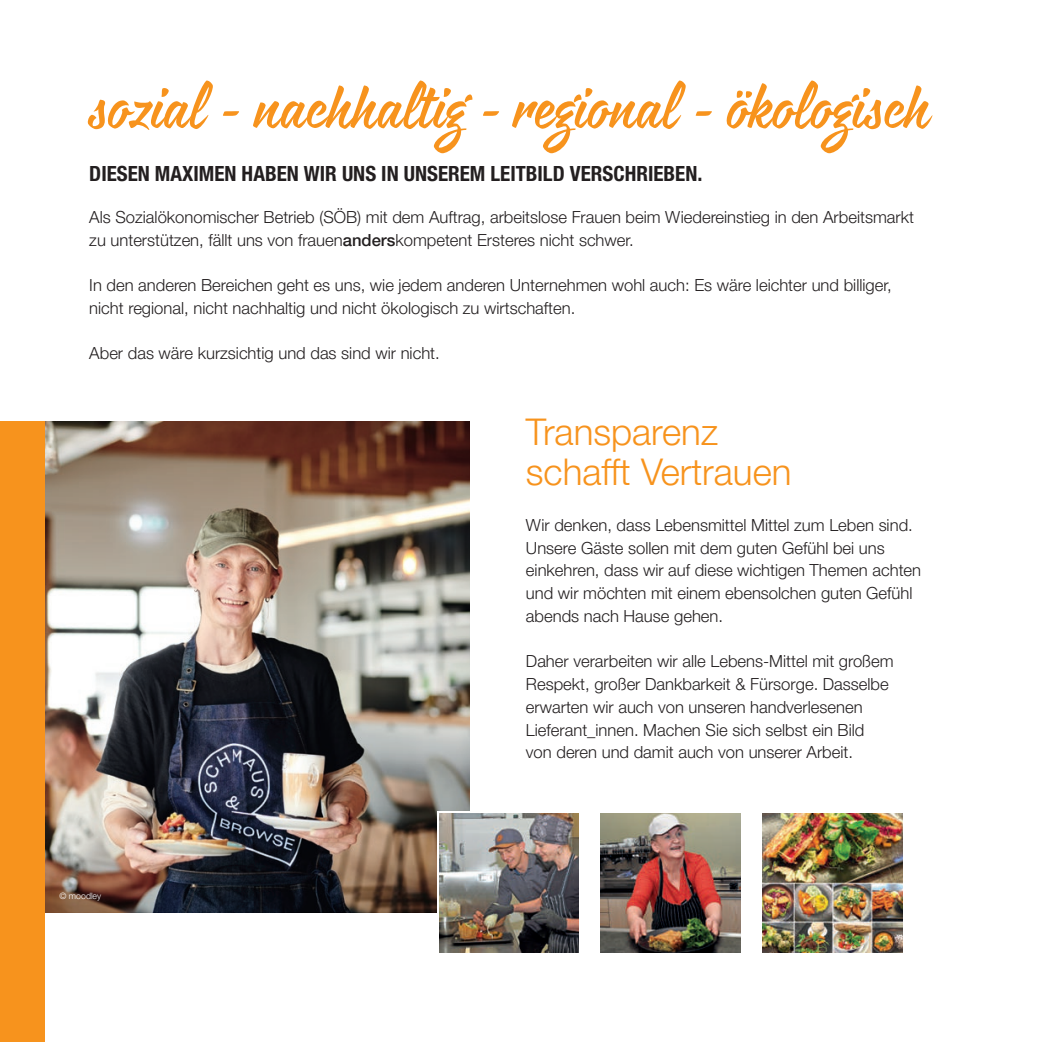
<style>
.page{position:relative;width:1042px;height:1042px;background:#fff}
.page>*{position:absolute;margin:0;border:0;box-sizing:border-box;transform-origin:0 0}
.t1{font:68.25px "Rukola";color:#f7931d}
.t2{font:300 36.75px/40.2px "Helvetica Neue LT Pro";color:#f7931d}
.t3{font:700 condensed 21px "Helvetica Neue LT Pro";color:#231f20}
.t4{font:300 16.62px/22.8px "Helvetica Neue LT Pro";color:#231f20}
.t5{font:300 8.75px "Helvetica Neue LT Pro";color:#fff}
.s1{font-weight:500}
</style>
<div class="page">
<img style="left:45px;top:422px;width:424px;height:491px">
<div style="left:0;top:422px;width:45px;height:620px;background:#f7931d"></div>
<div style="left:437px;top:811px;width:144px;height:144px;background:linear-gradient(to right,#fff,#fff)"></div>
<img style="left:439px;top:813px;width:140px;height:139px">
<img style="left:601px;top:813px;width:139px;height:139px">
<img style="left:763px;top:813px;width:139px;height:139px">
<h1 class="t1" style="left:89px;top:64px;width:842px">sozial - nachhaltig - regional - ökologisch</h1>
<p class="t3" style="left:89px;top:161px;width:614px">DIESEN MAXIMEN HABEN WIR UNS IN UNSEREM LEITBILD VERSCHRIEBEN.</p>
<p class="t4" style="left:89px;top:205px;width:826px">Als Sozialökonomischer Betrieb (SÖB) mit dem Auftrag, arbeitslose Frauen beim Wiedereinstieg in den Arbeitsmarkt zu unterstützen, fällt uns von frauen<span class="s1">anders</span>kompetent Ersteres nicht schwer.</p>
<p class="t4" style="left:89px;top:273px;width:804px">In den anderen Bereichen geht es uns, wie jedem anderen Unternehmen wohl auch: Es wäre leichter und billiger, nicht regional, nicht nachhaltig und nicht ökologisch zu wirtschaften.</p>
<p class="t4" style="left:89px;top:342px;width:352px">Aber das wäre kurzsichtig und das sind wir nicht.</p>
<p class="t5" style="left:60px;top:890px;width:43px">© moodley</p>
<h2 class="t2" style="left:526px;top:411px;width:267px">Transparenz schafft Vertrauen</h2>
<p class="t4" style="left:526px;top:513px;width:397px">Wir denken, dass Lebensmittel Mittel zum Leben sind.<br>Unsere Gäste sollen mit dem guten Gefühl bei uns einkehren, dass wir auf diese wichtigen Themen achten und wir möchten mit einem ebensolchen guten Gefühl abends nach Hause gehen.</p>
<p class="t4" style="left:526px;top:650px;width:369px">Daher verarbeiten wir alle Lebens-Mittel mit großem Respekt, großer Dankbarkeit &amp; Fürsorge. Dasselbe erwarten wir auch von unseren handverlesenen Lieferant_innen. Machen Sie sich selbst ein Bild von deren und damit auch von unserer Arbeit.</p>
</div>
